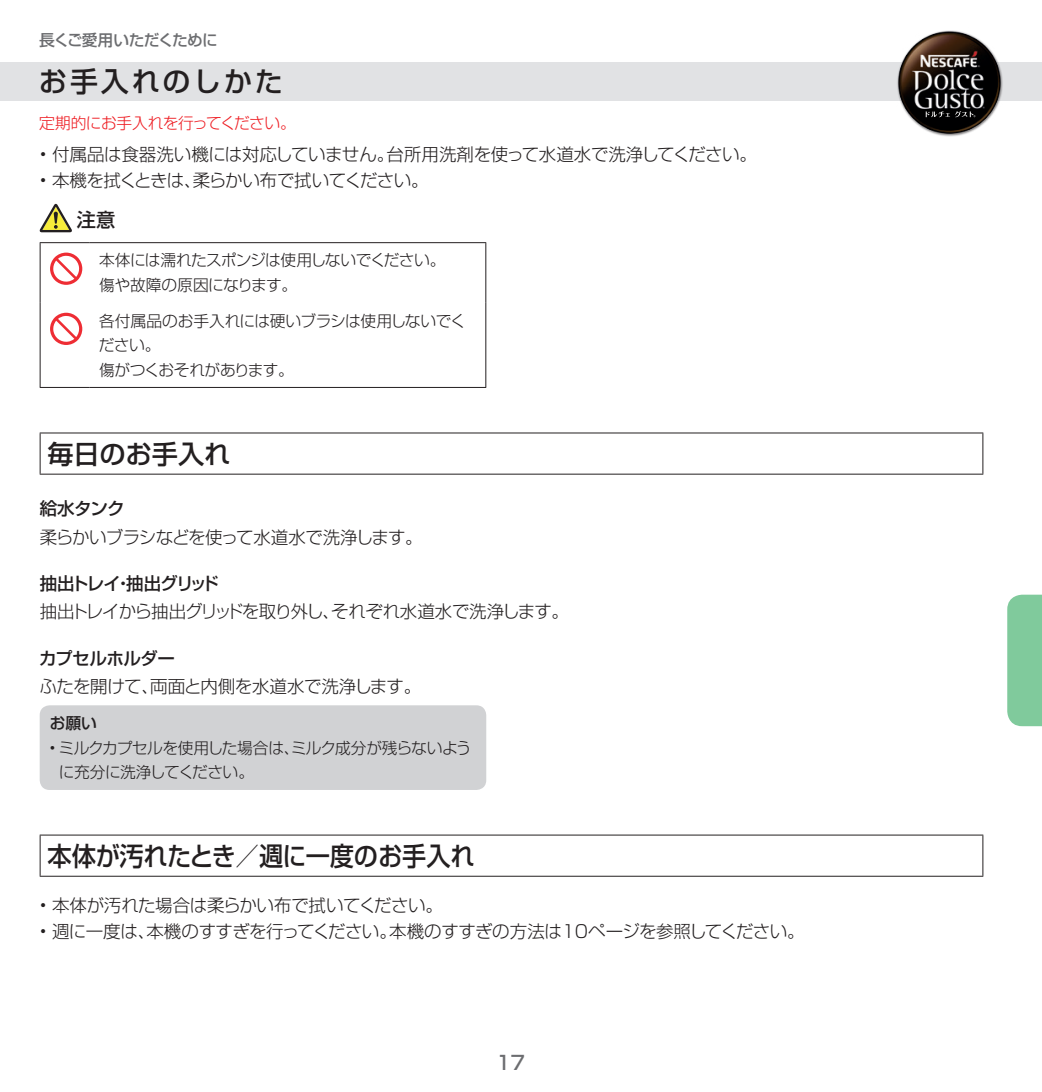
<style>
.page{position:relative;width:1042px;height:1092px;background:#fff}
.page>*{position:absolute;margin:0;border:0;box-sizing:border-box;transform-origin:0 0}
.t1{font:500 28px "Shin Go Pro";letter-spacing:.1em;color:#231f20}
.t2{font:500 26.25px "Shin Go Pro";letter-spacing:-.01em;color:#231f20;scale:.92 1}
.t3{font:500 26.25px "Shin Go Pro";letter-spacing:-.01em;color:#231f20}
.t4{font:500 19.25px "Shin Go Pro";color:#6c6d70}
.t5{font:500 19.25px "Shin Go Pro";color:#231f20}
.t6{font:300 17.5px "Shin Go Pro";letter-spacing:-.03em;color:#231f20}
.t7{font:300 17.5px "Shin Go Pro";letter-spacing:-.05em;color:#231f20}
.t8{font:500 17.5px "Shin Go Pro";letter-spacing:-.035em;color:#231f20}
.t9{font:500 17.5px "Shin Go Pro";letter-spacing:-.1em;color:#231f20}
.t10{font:300 15.75px/24.5px "Shin Go Pro";letter-spacing:-.035em;color:#231f20}
.t11{font:300 15.75px "Shin Go Pro";letter-spacing:-.035em;color:#ee1d23}
.t12{font:500 15.75px "Shin Go Pro";letter-spacing:-.05em;color:#6c6d70}
.t13{font:500 15.75px "Shin Go Pro";color:#231f20}
</style>
<div class="page">
<div style="left:0;top:63px;width:1042px;height:38px;background:#e1e2e4"></div>
<img style="left:890px;top:30px;width:113px;height:106px">
<svg style="left:925px;top:110px;width:51px;height:8px"></svg>
<div style="left:1007px;top:594px;width:35px;height:132px;background:#80ca9c"></div>
<svg style="left:40px;top:204px;width:32px;height:28px"></svg>
<hr style="left:40px;top:242px;width:49px;height:1px;background:#231f20">
<hr style="left:40px;top:243px;width:1px;height:60px;background:#231f20">
<hr style="left:89px;top:242px;width:397px;height:1px;background:#231f20">
<hr style="left:485px;top:243px;width:1px;height:60px;background:#231f20">
<hr style="left:40px;top:303px;width:1px;height:84px;background:#231f20">
<hr style="left:485px;top:303px;width:1px;height:84px;background:#231f20">
<hr style="left:40px;top:387px;width:49px;height:1px;background:#231f20">
<hr style="left:89px;top:387px;width:397px;height:1px;background:#231f20">
<svg style="left:50px;top:252px;width:32px;height:33px"></svg>
<svg style="left:50px;top:313px;width:32px;height:32px"></svg>
<hr style="left:40px;top:432px;width:943px;height:1px;background:#231f20">
<hr style="left:40px;top:433px;width:1px;height:40px;background:#231f20">
<hr style="left:982px;top:433px;width:1px;height:40px;background:#231f20">
<hr style="left:40px;top:473px;width:943px;height:1px;background:#231f20">
<div style="left:40px;top:705px;width:446px;height:84px;background:#d1d2d4;border-radius:10px"></div>
<hr style="left:40px;top:834px;width:943px;height:1px;background:#231f20">
<hr style="left:40px;top:835px;width:1px;height:40px;background:#231f20">
<hr style="left:982px;top:835px;width:1px;height:40px;background:#231f20">
<hr style="left:40px;top:875px;width:943px;height:1px;background:#231f20">
<p class="t12" style="left:39px;top:27px;width:180px">長くご愛用いただくために</p>
<h1 class="t1" style="left:39px;top:59px;width:245px">お手入れのしかた</h1>
<p class="t11" style="left:39px;top:110px;width:258px">定期的にお手入れを行ってください。</p>
<p class="t6" style="left:40px;top:140px;width:719px">• 付属品は食器洗い機には対応していません。台所用洗剤を使って水道水で洗浄してください。</p>
<p class="t6" style="left:40px;top:166px;width:390px">• 本機を拭くときは、柔らかい布で拭いてください。</p>
<p class="t5" style="left:77px;top:204px;width:40px">注意</p>
<p class="t10" style="left:99px;top:246px;width:348px">本体には濡れたスポンジは使用しないでください。傷や故障の原因になります。</p>
<p class="t10" style="left:99px;top:306px;width:368px">各付属品のお手入れには硬いブラシは使用しないでください。<br>傷がつくおそれがあります。</p>
<h2 class="t3" style="left:48px;top:432px;width:184px">毎日のお手入れ</h2>
<p class="t8" style="left:40px;top:493px;width:86px">給水タンク</p>
<p class="t6" style="left:40px;top:522px;width:384px">柔らかいブラシなどを使って水道水で洗浄します。</p>
<p class="t9" style="left:40px;top:568px;width:181px">抽出トレイ・抽出グリッド</p>
<p class="t7" style="left:40px;top:597px;width:531px">抽出トレイから抽出グリッドを取り外し、それぞれ水道水で洗浄します。</p>
<p class="t8" style="left:39px;top:643px;width:137px">カプセルホルダー</p>
<p class="t6" style="left:40px;top:672px;width:383px">ふたを開けて、両面と内側を水道水で洗浄します。</p>
<p class="t13" style="left:50px;top:710px;width:49px">お願い</p>
<p class="t10" style="left:59px;top:733px;width:414px;text-indent:-9px">• ミルクカプセルを使用した場合は、ミルク成分が残らないように充分に洗浄してください。</p>
<h2 class="t2" style="left:48px;top:834px;width:466px">本体が汚れたとき／週に一度のお手入れ</h2>
<p class="t6" style="left:40px;top:890px;width:405px">• 本体が汚れた場合は柔らかい布で拭いてください。</p>
<p class="t6" style="left:40px;top:917px;width:766px">• 週に一度は、本機のすすぎを行ってください。本機のすすぎの方法は10ページを参照してください。</p>
<p class="t4" style="left:496px;top:1046px;width:31px">17</p>
</div>
